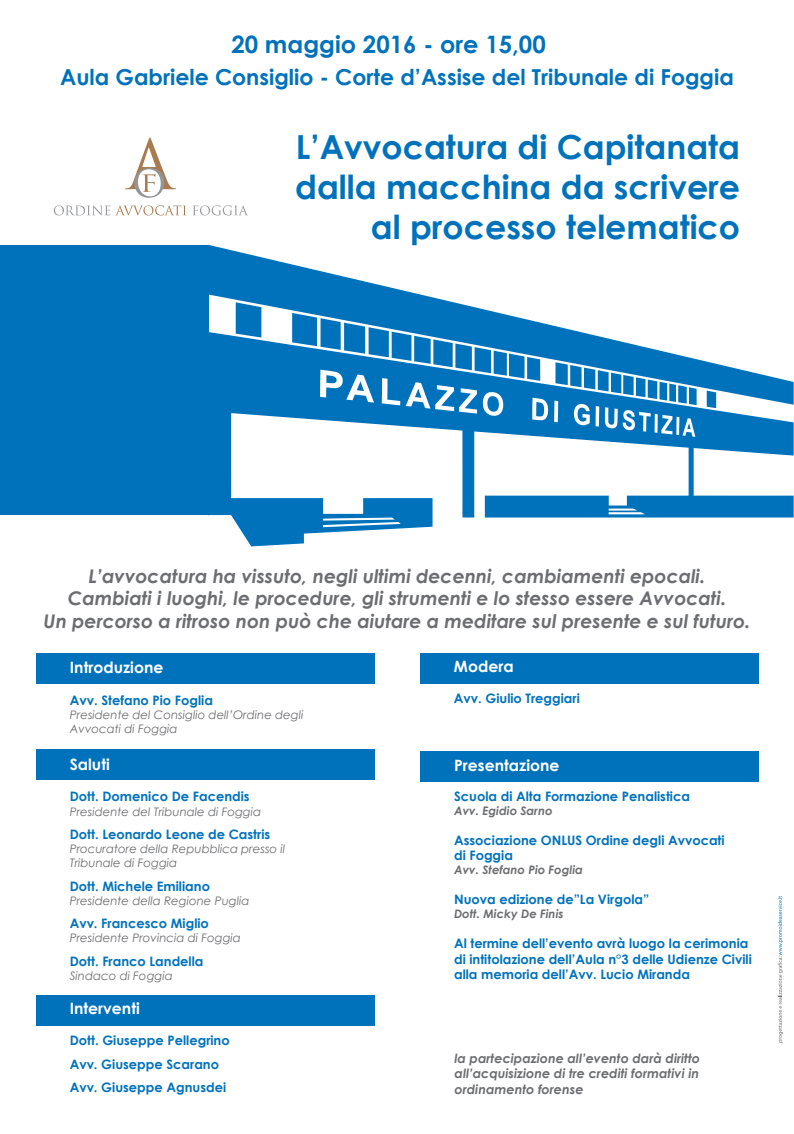
<style>
.page{position:relative;width:794px;height:1134px;background:#fff}
.page>*{position:absolute;margin:0;border:0;box-sizing:border-box;transform-origin:0 0}
.t1{font:700 33.2px/39.8px "Century Gothic";color:#0072bc;text-align:right}
.t2{font:700 24px "Century Gothic";color:#0072bc}
.t3{font:700 22px "Century Gothic";color:#0072bc}
.t4{font:italic 700 18.8px/22.6px "Century Gothic";color:#6c6d70;text-align:center}
.t5{font:700 15.64px "Century Gothic";color:#fff}
.t6{font:700 13.04px/15.6px "Century Gothic";color:#0072bc}
.t7{font:italic 700 12.8px/15.4px "Century Gothic";color:#6c6d70;text-align:justify}
.t8{font:italic 11.72px/14.1px "Century Gothic";color:#6c6d70}
.t9{font:italic 700 11.72px "Century Gothic";color:#6c6d70}
</style>
<div class="page">
<svg style="left:208px;top:245px;width:372px;height:87px"></svg>
<svg style="left:236px;top:302px;width:25px;height:30px"></svg>
<svg style="left:208px;top:332px;width:585px;height:214px"></svg>
<svg style="left:555px;top:362px;width:142px;height:43px;background:#2f8bc8"></svg>
<svg style="left:706px;top:391px;width:10px;height:17px"></svg>
<svg style="left:292px;top:313px;width:252px;height:104px;background:#2988c6"></svg>
<svg style="left:687px;top:423px;width:3px;height:6px"></svg>
<div style="left:0;top:245px;width:208px;height:270px;background:#0072bc"></div>
<svg style="left:778px;top:896px;width:5px;height:146px"></svg>
<svg style="left:54px;top:205px;width:132px;height:10px"></svg>
<svg style="left:193px;top:205px;width:54px;height:10px"></svg>
<svg style="left:125px;top:137px;width:51px;height:61px"></svg>
<div style="left:36px;top:653px;width:339px;height:30px;background:#0072bc"></div>
<div style="left:36px;top:750px;width:339px;height:30px;background:#0072bc"></div>
<div style="left:420px;top:751px;width:339px;height:30px;background:#0072bc"></div>
<div style="left:420px;top:653px;width:339px;height:30px;background:#0072bc"></div>
<div style="left:36px;top:995px;width:339px;height:30px;background:#0072bc"></div>
<h2 class="t2" style="left:231px;top:26px;width:316px">20 maggio 2016 - ore 15,00</h2>
<h3 class="t3" style="left:60px;top:61px;width:675px">Aula Gabriele Consiglio - Corte d’Assise del Tribunale di Foggia</h3>
<h1 class="t1" style="left:295px;top:126px;width:446px">L’Avvocatura di Capitanata dalla macchina da scrivere al processo telematico</h1>
<h3 class="t4" style="left:44px;top:564px;width:708px">L’avvocatura ha vissuto, negli ultimi decenni, cambiamenti epocali.<br>Cambiati i luoghi, le procedure, gli strumenti e lo stesso essere Avvocati.<br>Un percorso a ritroso non può che aiutare a meditare sul presente e sul futuro.</h3>
<p class="t5" style="left:70px;top:656px;width:95px">Introduzione</p>
<p class="t6" style="left:70px;top:691px;width:145px">Avv. Stefano Pio Foglia</p>
<p class="t8" style="left:70px;top:707px;width:235px">Presidente del Consiglio dell’Ordine degli<br>Avvocati di Foggia</p>
<p class="t5" style="left:70px;top:753px;width:42px">Saluti</p>
<p class="t6" style="left:70px;top:788px;width:181px">Dott. Domenico De Facendis</p>
<p class="t8" style="left:70px;top:804px;width:193px">Presidente del Tribunale di Foggia</p>
<p class="t6" style="left:70px;top:826px;width:202px">Dott. Leonardo Leone de Castris</p>
<p class="t8" style="left:70px;top:842px;width:217px">Procuratore della Repubblica presso il<br>Tribunale di Foggia</p>
<p class="t6" style="left:70px;top:877px;width:142px">Dott. Michele Emiliano</p>
<p class="t8" style="left:70px;top:893px;width:181px">Presidente della Regione Puglia</p>
<p class="t6" style="left:70px;top:915px;width:141px">Avv. Francesco Miglio</p>
<p class="t8" style="left:70px;top:931px;width:173px">Presidente Provincia di Foggia</p>
<p class="t6" style="left:70px;top:952px;width:135px">Dott. Franco Landella</p>
<p class="t8" style="left:70px;top:968px;width:105px">Sindaco di Foggia</p>
<p class="t5" style="left:454px;top:654px;width:61px">Modera</p>
<p class="t6" style="left:454px;top:690px;width:127px">Avv. Giulio Treggiari</p>
<p class="t5" style="left:454px;top:754px;width:107px">Presentazione</p>
<p class="t6" style="left:454px;top:788px;width:237px">Scuola di Alta Formazione Penalistica</p>
<p class="t9" style="left:454px;top:802px;width:100px">Avv. Egidio Sarno</p>
<p class="t6" style="left:454px;top:831px;width:272px">Associazione ONLUS Ordine degli Avvocati di Foggia</p>
<p class="t9" style="left:454px;top:861px;width:130px">Avv. Stefano Pio Foglia</p>
<p class="t6" style="left:454px;top:891px;width:197px">Nuova edizione de”La Virgola”</p>
<p class="t9" style="left:454px;top:905px;width:111px">Dott. Micky De Finis</p>
<p class="t6" style="left:454px;top:935px;width:299px">Al termine dell’evento avrà luogo la cerimonia di intitolazione dell’Aula n°3 delle Udienze Civili alla memoria dell’Avv. Lucio Miranda</p>
<p class="t5" style="left:70px;top:996px;width:72px">Interventi</p>
<p class="t6" style="left:70px;top:1028px;width:162px;line-height:23.4px">Dott. Giuseppe Pellegrino<br>Avv. Giuseppe Scarano<br>Avv. Giuseppe Agnusdei</p>
<p class="t7" style="left:454px;top:1050px;width:247px">la partecipazione all’evento darà diritto all’acquisizione di tre crediti formativi in ordinamento forense</p>
</div>
